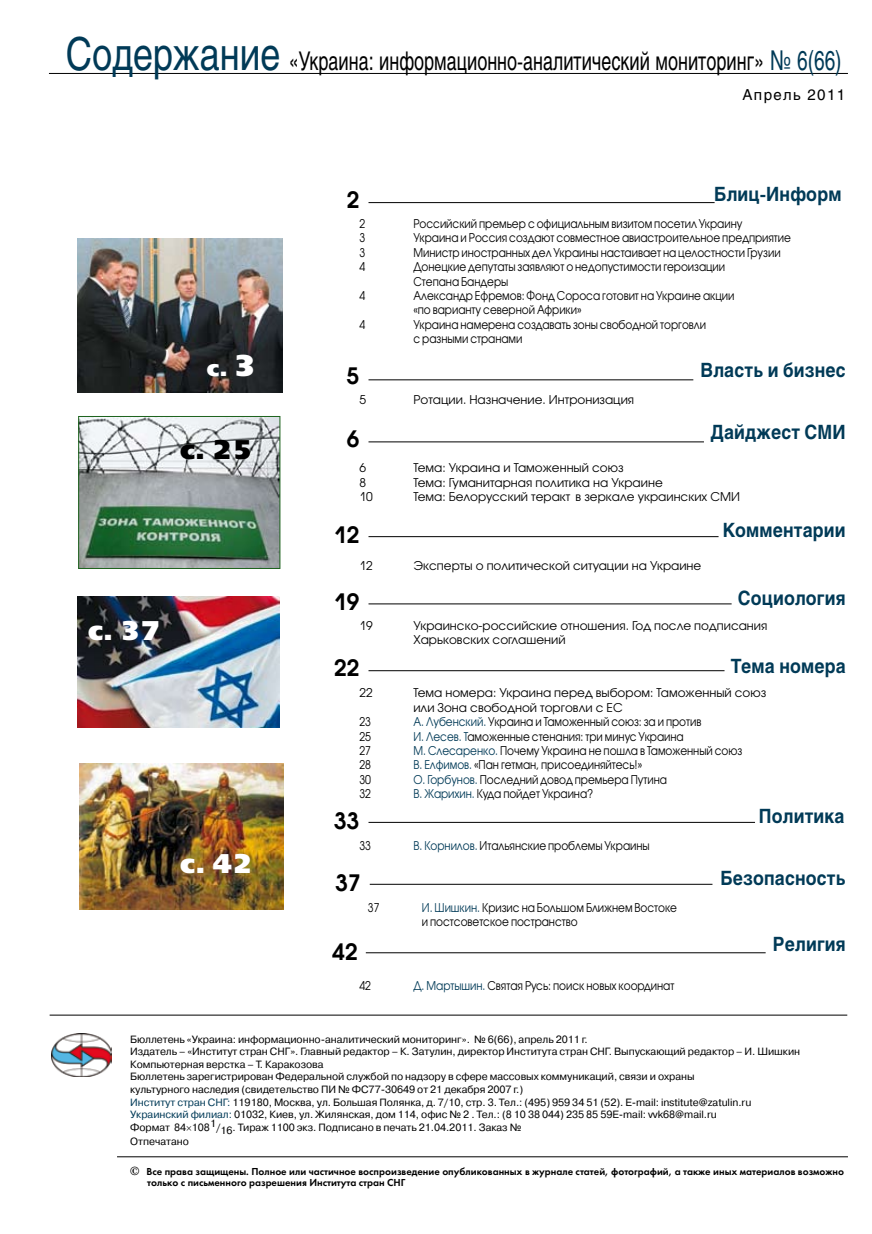
<style>
.page{position:relative;width:872px;height:1234px;background:#fff}
.page>*{position:absolute;margin:0;border:0;box-sizing:border-box;transform-origin:0 0}
.t1{font:27px "Free Set Black C";color:#fff}
.t2{font:27px "Free Set Black C";color:#000}
.t3{font:25.5px "Helios";color:#000;scale:.7 1}
.t4{font:600 22.5px "Avant Garde Gothic C";letter-spacing:.005em;color:#000}
.t5{font:22.5px "Free Set Black C";color:#fff}
.t6{font:700 19.5px "Helios";letter-spacing:.01em;color:#013a57;scale:.9 1}
.t7{font:15px "Helios";letter-spacing:.095em;color:#000}
.t8{font:12px/14.4px "Avant Garde Gothic C";letter-spacing:-.005em;color:#000;scale:.88 1}
.t9{font:12px/14.4px "Avant Garde Gothic C";letter-spacing:-.005em;color:#000}
.t10{font:10.5px/12.6px "Pragmatica C";letter-spacing:-.005em;color:#000}
.t11{font:10.5px/10.5px "Futura Demi C";color:#000}
.s1{font-size:45px;color:#013a57}
.s2{font-size:27px;color:#013a57}
.s3{font-size:30px}
.s4{color:#013a57}
.s5{font-family:"School Book C";font-weight:700;font-size:12px}
</style>
<div class="page">
<img style="left:79px;top:763px;width:205px;height:145px">
<img style="left:77px;top:596px;width:203px;height:131px">
<img style="left:80px;top:418px;width:198px;height:148px">
<div style="left:78px;top:416px;width:202px;height:152px;border:1px solid #1d631d"></div>
<img style="left:78px;top:238px;width:205px;height:154px">
<hr style="left:49px;top:73px;width:799px;height:1px;background:#000">
<hr style="left:117px;top:1156px;width:731px;height:1px;background:#000">
<hr style="left:368px;top:202px;width:346px;height:1px;background:#000">
<hr style="left:50px;top:1014px;width:797px;height:1px;background:#000">
<hr style="left:368px;top:603px;width:363px;height:1px;background:#000">
<hr style="left:368px;top:441px;width:336px;height:1px;background:#000">
<img style="left:51px;top:1033px;width:61px;height:42px">
<hr style="left:368px;top:821px;width:387px;height:1px;background:#000">
<hr style="left:368px;top:379px;width:325px;height:1px;background:#000">
<hr style="left:368px;top:536px;width:350px;height:1px;background:#000">
<hr style="left:368px;top:670px;width:356px;height:1px;background:#000">
<hr style="left:366px;top:952px;width:399px;height:1px;background:#000">
<hr style="left:370px;top:883px;width:342px;height:1px;background:#000">
<h2 class="t3" style="left:66px;top:46px;width:1109px"><span class="s1">Содержание</span> «Украина: информационно-аналитический мониторинг» <span class="s2">№ 6(66)</span></h2>
<p class="t7" style="left:742px;top:86px;width:104px">Апрель 2011</p>
<h3 class="t4" style="left:347px;top:186px;width:14px">2</h3>
<h3 class="t6" style="left:714px;top:183px;width:143px">Блиц-Информ</h3>
<h3 class="t5" style="left:207px;top:355px;width:51px">с. <span class="s3">3</span></h3>
<h1 class="t2" style="left:180px;top:434px;width:74px">с. 25</h1>
<h1 class="t1" style="left:88px;top:615px;width:74px">с. 37</h1>
<h1 class="t1" style="left:180px;top:848px;width:74px">с. 42</h1>
<p class="t8" style="left:359px;top:216px;width:8px">2</p>
<p class="t8" style="left:413px;top:216px;width:375px">Российский премьер с официальным визитом посетил Украину</p>
<p class="t8" style="left:359px;top:230px;width:8px">3</p>
<p class="t8" style="left:413px;top:230px;width:430px">Украина и Россия создают совместное авиастроительное предприятие</p>
<p class="t8" style="left:359px;top:245px;width:8px">3</p>
<p class="t8" style="left:413px;top:245px;width:419px">Министр иностранных дел Украины настаивает на целостности Грузии</p>
<p class="t8" style="left:359px;top:259px;width:8px">4</p>
<p class="t8" style="left:413px;top:259px;width:356px">Донецкие депутаты заявляют о недопустимости героизации<br>Степана Бандеры</p>
<p class="t8" style="left:359px;top:288px;width:8px">4</p>
<p class="t8" style="left:413px;top:288px;width:366px">Александр Ефремов: Фонд Сороса готовит на Украине акции «по варианту северной Африки»</p>
<p class="t8" style="left:359px;top:317px;width:8px">4</p>
<p class="t8" style="left:413px;top:317px;width:334px">Украина намерена создавать зоны свободной торговли с разными странами</p>
<h3 class="t4" style="left:347px;top:361px;width:14px">5</h3>
<p class="t9" style="left:359px;top:392px;width:8px">5</p>
<p class="t9" style="left:413px;top:392px;width:222px">Ротации. Назначение. Интронизация</p>
<h3 class="t4" style="left:347px;top:424px;width:14px">6</h3>
<h3 class="t6" style="left:700px;top:359px;width:163px">Власть и бизнес</h3>
<h3 class="t6" style="left:710px;top:420px;width:152px">Дайджест СМИ</h3>
<p class="t9" style="left:359px;top:460px;width:8px">6</p>
<p class="t9" style="left:413px;top:460px;width:212px">Тема: Украина и Таможенный союз</p>
<p class="t9" style="left:359px;top:475px;width:8px">8</p>
<p class="t9" style="left:413px;top:475px;width:251px">Тема: Гуманитарная политика на Украине</p>
<p class="t9" style="left:359px;top:489px;width:15px">10</p>
<p class="t9" style="left:413px;top:489px;width:328px">Тема: Белорусский теракт в зеркале украинских СМИ</p>
<h3 class="t4" style="left:334px;top:520px;width:27px">12</h3>
<h3 class="t6" style="left:723px;top:519px;width:138px">Комментарии</h3>
<p class="t9" style="left:359px;top:558px;width:15px">12</p>
<p class="t9" style="left:413px;top:558px;width:289px">Эксперты о политической ситуации на Украине</p>
<h3 class="t4" style="left:334px;top:587px;width:27px">19</h3>
<h3 class="t6" style="left:738px;top:586px;width:121px">Социология</h3>
<p class="t9" style="left:359px;top:618px;width:15px">19</p>
<p class="t9" style="left:413px;top:618px;width:355px">Украинско-российские отношения. Год после подписания<br>Xарьковских соглашений</p>
<h3 class="t4" style="left:334px;top:654px;width:27px">22</h3>
<h3 class="t6" style="left:731px;top:654px;width:129px">Тема номера</h3>
<p class="t9" style="left:359px;top:685px;width:15px">22</p>
<p class="t9" style="left:413px;top:685px;width:354px">Тема номера: Украина перед выбором: Таможенный союз или Зона свободной торговли с ЕС</p>
<p class="t8" style="left:359px;top:714px;width:15px">23</p>
<p class="t8" style="left:413px;top:714px;width:329px"><span class="s4">А. Лубенский.</span> Украина и Таможенный союз: за и против</p>
<p class="t8" style="left:359px;top:728px;width:15px">25</p>
<p class="t8" style="left:413px;top:728px;width:309px"><span class="s4">И. Лесев. Т</span>аможенные стенания: три минус Украина</p>
<p class="t8" style="left:359px;top:743px;width:15px">27</p>
<p class="t8" style="left:413px;top:743px;width:375px"><span class="s4">М. Слесаренко.</span> Почему Украина не пошла в Таможенный союз</p>
<p class="t8" style="left:359px;top:757px;width:15px">28</p>
<p class="t8" style="left:413px;top:757px;width:261px"><span class="s4">В. Елфимов.</span> «Пан гетман, присоединяйтесь!»</p>
<p class="t8" style="left:359px;top:772px;width:15px">30</p>
<p class="t8" style="left:413px;top:772px;width:289px"><span class="s4">О. Горбунов.</span> Последний довод премьера Путина</p>
<p class="t8" style="left:359px;top:786px;width:15px">32</p>
<p class="t8" style="left:413px;top:786px;width:206px"><span class="s4">В. Жарихин.</span> Куда пойдет Украина?</p>
<h3 class="t4" style="left:334px;top:807px;width:27px">33</h3>
<p class="t8" style="left:359px;top:838px;width:15px">33</p>
<p class="t8" style="left:413px;top:838px;width:270px"><span class="s4">В. Корнилов.</span> Итальянские проблемы Украины</p>
<h3 class="t4" style="left:335px;top:868px;width:27px">37</h3>
<p class="t8" style="left:368px;top:899px;width:15px">37</p>
<p class="t8" style="left:422px;top:899px;width:291px"><span class="s4">И. Шишкин.</span> Кризис на Большом Ближнем Востоке и постсоветское постранство</p>
<h3 class="t6" style="left:759px;top:804px;width:97px">Политика</h3>
<h3 class="t6" style="left:720px;top:866px;width:141px">Безопасность</h3>
<h3 class="t4" style="left:332px;top:938px;width:27px">42</h3>
<h3 class="t6" style="left:773px;top:932px;width:83px">Религия</h3>
<p class="t8" style="left:359px;top:977px;width:15px">42</p>
<p class="t8" style="left:413px;top:977px;width:298px"><span class="s4">Д. Мартышин.</span> Святая Русь: поиск новых координат</p>
<p class="t10" style="left:130px;top:1032px;width:671px">Бюллетень «Украина: информационно-аналитический мониторинг». № 6(66), апрель 2011 г.<br>Издатель – «Институт стран СНГ». Главный редактор – К. Затулин, директор Института стран СНГ. Выпускающий редактор – И. Шишкин Компьютерная верстка – Т. Каракозова<br>Бюллетень зарегистрирован Федеральной службой по надзору в сфере массовых коммуникаций, связи и охраны<br>культурного наследия (свидетельство ПИ № ФС77-30649 от 21 декабря 2007 г.)<br><span class="s4">Институт стран снг:</span> 119180, Москва, ул. Большая Полянка, д. 7/10, стр. 3. Тел.: (495) 959 34 51 (52). Е-mail: institute@zatulin.ru <span class="s4">Украинский филиал:</span> 01032, Киев, ул. Жилянская, дом 114, офис № 2 . Тел.: (8 10 38 044) 235 85 59Е-mail: vvk68@mail.ru<br>Формат 84 1081/16. Тираж 1100 экз. Подписано в печать 21.04.2011. Заказ №</p>
<p class="t10" style="left:130px;top:1135px;width:60px">Отпечатано</p>
<p class="t11" style="left:147px;top:1166px;width:698px;text-indent:-17px"><span class="s5">©</span> Все права защищены. Полное или частичное воспроизведение опубликованных в журнале статей, фотографий, а также иных материалов возможно только с письменного разрешения Института стран СНГ</p>
</div>
